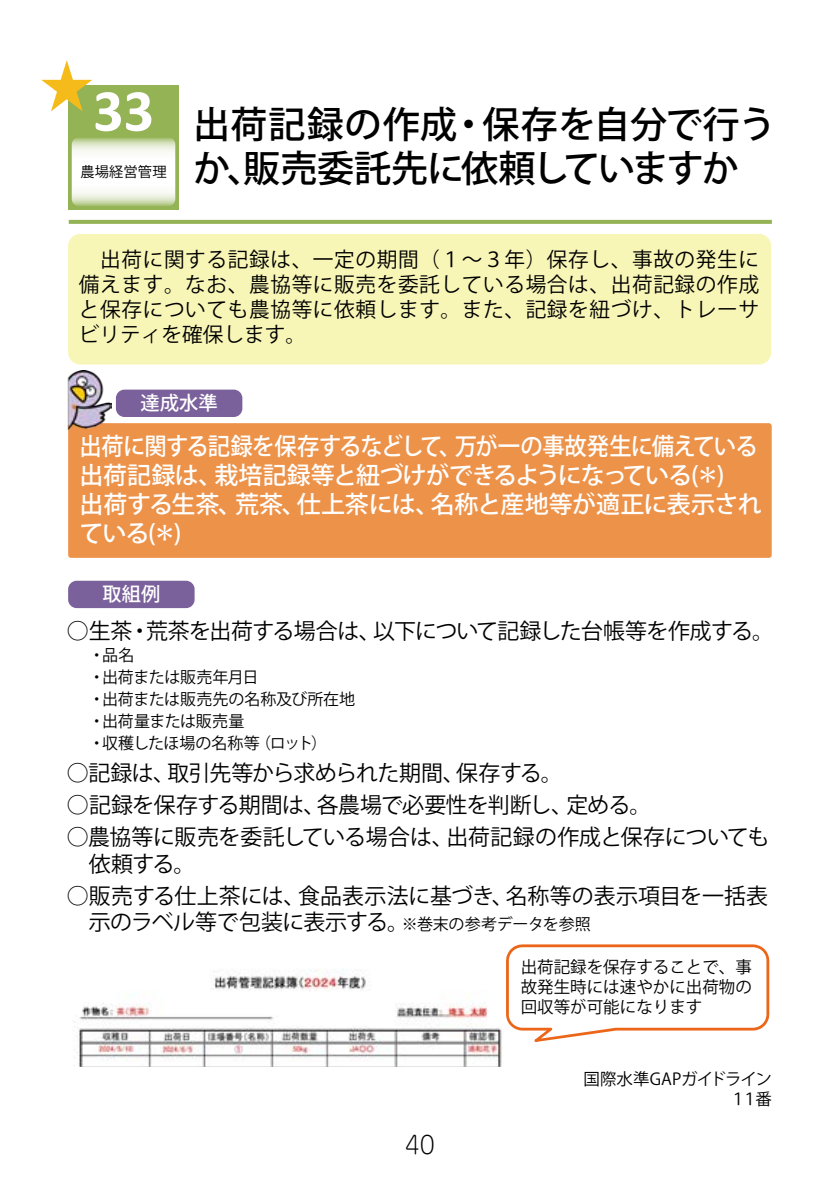
<style>
.page{position:relative;width:840px;height:1191px;background:#fff}
.page>*{position:absolute;margin:0;border:0;box-sizing:border-box;transform-origin:0 0}
.t1{font:700 60px "Calibri";color:#fff}
.t2{font:500 37px/44px "Koz Go Pro";letter-spacing:-.01em;color:#000}
.t3{font:500 24px/28.8px "Koz Go Pro";letter-spacing:-.03em;color:#fff;scale:.93 1}
.t4{font:300 24px "Jun 101 Pro";color:#000}
.t5{font:22px/26.2px "Koz Go Pro";letter-spacing:-.02em;color:#000}
.t6{font:20.6px/24.8px "Koz Go Pro";letter-spacing:.03em;color:#000;text-align:justify}
.t7{font:500 19.2px "Koz Go Pro";color:#fff}
.t8{font:16.6px/19.8px "Koz Go Pr 6 N";color:#000;text-align:justify}
.t9{font:16.4px/19.8px "Koz Go Pro";letter-spacing:-.04em;color:#000;text-align:right}
.t10{font:16px/22px "Koz Go Pro";letter-spacing:-.01em;color:#000}
.t11{font:14.2px "Koz Go Pro";letter-spacing:.005em;color:#000}
.s1{font-size:16px}
</style>
<div class="page">
<div style="left:68px;top:423px;width:703px;height:135px;background:#ed9249;border-radius:3px"></div>
<div style="left:68px;top:581px;width:126px;height:27px;background:#7b619b;border-radius:9px"></div>
<svg style="left:506px;top:944px;width:262px;height:98px"></svg>
<div style="left:68px;top:234px;width:702px;height:130px;background:#f8f6b7;border-radius:12px"></div>
<div style="left:116px;top:389px;width:126px;height:28px;background:#7b619b;border-radius:9px"></div>
<img style="left:67px;top:371px;width:45px;height:64px">
<div style="left:68px;top:85px;width:111px;height:125px;background:#94b355"></div>
<svg style="left:72px;top:138px;width:103px;height:68px;background:#eef3e5"></svg>
<svg style="left:69px;top:220px;width:702px;height:4px;background:#97b55a"></svg>
<svg style="left:41px;top:60px;width:51px;height:51px"></svg>
<img style="left:74px;top:969px;width:428px;height:97px">
<h1 class="t1" style="left:93px;top:68px;width:62px">33</h1>
<p class="t11" style="left:80px;top:163px;width:88px">農場経営管理</p>
<h2 class="t2" style="left:193px;top:104px;width:583px">出荷記録の作成・保存を自分で行うか､販売委託先に依頼していますか</h2>
<p class="t6" style="left:79px;top:248px;width:681px">　出荷に関する記録は、一定の期間（１～３年）保存し、事故の発生に備えます。なお、農協等に販売を委託している場合は、出荷記録の作成と保存についても農協等に依頼します。また、記録を紐づけ、トレーサビリティを確保します。</p>
<p class="t7" style="left:140px;top:391px;width:78px">達成水準</p>
<p class="t3" style="left:80px;top:433px;width:734px">出荷に関する記録を保存するなどして、万が一の事故発生に備えている出荷記録は、栽培記録等と紐づけができるようになっている(＊)<br>出荷する生茶、荒茶、仕上茶には、名称と産地等が適正に表示されている(＊)</p>
<p class="t7" style="left:102px;top:582px;width:59px">取組例</p>
<p class="t5" style="left:67px;top:618px;width:708px">○生茶・荒茶を出荷する場合は、以下について記録した台帳等を作成する。</p>
<p class="t10" style="left:89px;top:644px;width:268px">・品名<br>・出荷または販売年月日<br>・出荷または販売先の名称及び所在地・出荷量または販売量<br>・収穫したほ場の名称等（ロット）</p>
<p class="t5" style="left:67px;top:760px;width:497px">○記録は、取引先等から求められた期間、保存する。</p>
<p class="t5" style="left:67px;top:792px;width:585px">○記録を保存する期間は、各農場で必要性を判断し、定める。</p>
<p class="t5" style="left:89px;top:824px;width:681px;text-indent:-22px">○農協等に販売を委託している場合は、出荷記録の作成と保存についても依頼する。</p>
<p class="t5" style="left:89px;top:883px;width:680px;text-indent:-22px">○販売する仕上茶には、食品表示法に基づき、名称等の表示項目を一括表示のラベル等で包装に表示する。<span class="s1">※巻末の参考データを参照</span></p>
<p class="t8" style="left:520px;top:957px;width:233px">出荷記録を保存することで、事故発生時には速やかに出荷物の回収等が可能になります</p>
<p class="t4" style="left:404px;top:1125px;width:32px">40</p>
<p class="t9" style="left:583px;top:1069px;width:190px">国際水準GAPガイドライン<br>１１番</p>
</div>
